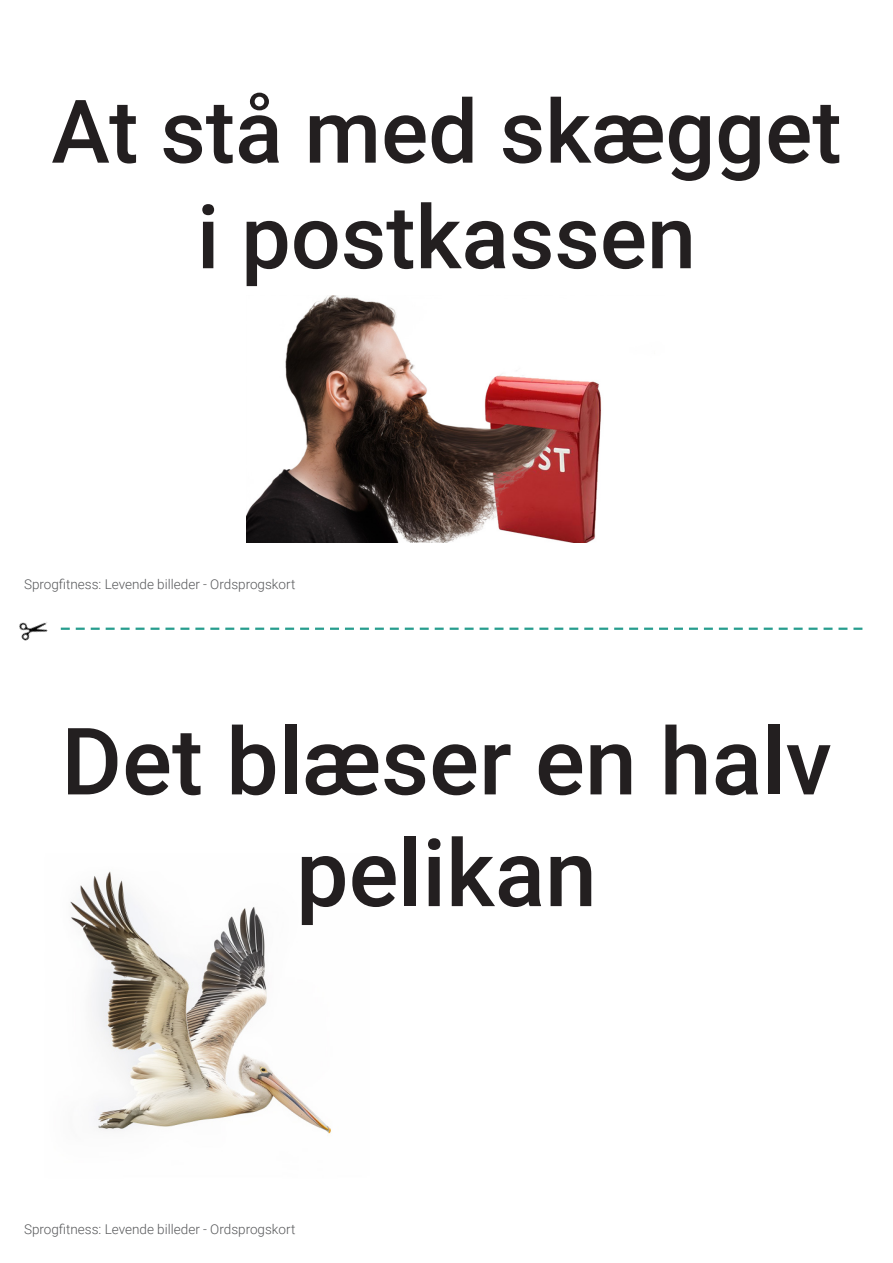
<style>
.page{position:relative;width:893px;height:1263px;background:#fff}
.page>*{position:absolute;margin:0;border:0;box-sizing:border-box;transform-origin:0 0}
.Underoverskrift{font:500 93.15px/111.8px "Roboto";color:#231f20;text-align:center}
.Underoverskrift-2{font:500 87.9px/105.6px "Roboto";color:#231f20;text-align:center}
.t1{font:300 13.5px "Roboto";color:#57585a}
</style>
<div class="page">
<svg style="left:61px;top:628px;width:801px;height:2px"></svg>
<img style="left:19px;top:622px;width:29px;height:19px">
<img style="left:70px;top:871px;width:261px;height:263px">
<img style="left:246px;top:295px;width:356px;height:248px">
<h2 class="Underoverskrift-2" style="left:51px;top:75px;width:792px">At stå med skægget i postkassen</h2>
<p class="t1" style="left:24px;top:575px;width:273px">Sprogfitness: Levende billeder - Ordsprogskort</p>
<h2 class="Underoverskrift" style="left:61px;top:702px;width:772px">Det blæser en halv pelikan</h2>
<p class="t1" style="left:24px;top:1220px;width:273px">Sprogfitness: Levende billeder - Ordsprogskort</p>
</div>
